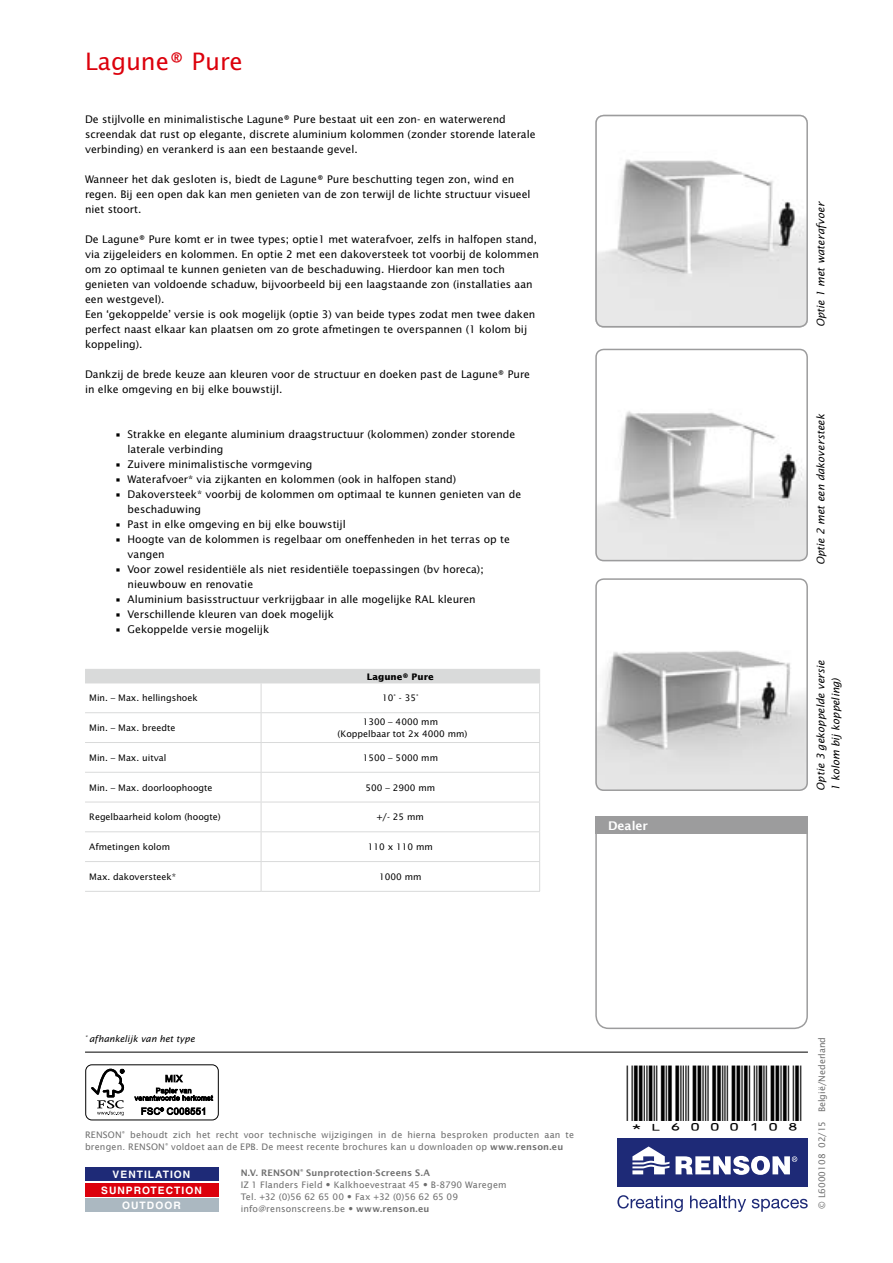
<style>
.page{position:relative;width:893px;height:1263px;background:#fff}
.page>*{position:absolute;margin:0;border:0;box-sizing:border-box;transform-origin:0 0}
.t1{font:24px "Lucida Sans Std";color:#dc000c}
.t2{font:18.15px "ID Automation HC39 M";color:#000;scale:1.11 1}
.t3{font:600 12px "Lucida Sans";color:#fff}
.t4{font:10.5px/15px "Lucida Sans Std";color:#000}
.t5{font:italic 10.5px/15px "Lucida Sans Std";color:#000}
.t6{font:700 10.2px/15.8px "Helvetica LT Std";letter-spacing:.1em;color:#fff;text-align:center}
.t7{font:9px/12px "Lucida Sans";letter-spacing:.02em;color:#6e6e6e}
.t8{font:9px/12px "Lucida Sans Std";color:#000;text-align:center}
.t9{font:9px "Lucida Sans Std";color:#6e6e6e}
.t10{font:italic 9px "Lucida Sans Std";color:#000}
.t11{font:700 9px "Lucida Sans Std";color:#000}
.s1{font-weight:600}
.s2{font-family:"Futura Std"}
</style>
<div class="page">
<div style="left:595px;top:816px;width:213px;height:213px;border:2px solid #9c9c9d;border-radius:13px"></div>
<img style="left:598px;top:581px;width:210px;height:207px">
<div style="left:595px;top:578px;width:213px;height:213px;border:2px solid #9c9c9d;border-radius:8px"></div>
<img style="left:598px;top:349px;width:210px;height:212px">
<div style="left:595px;top:349px;width:213px;height:212px;border:2px solid #9c9c9d;border-radius:8px"></div>
<hr style="left:85px;top:1052px;width:723px;height:1px;background:#000">
<div style="left:617px;top:1138px;width:191px;height:49px;background:#1e2a77"></div>
<svg style="left:632px;top:1146px;width:37px;height:28px"></svg>
<svg style="left:676px;top:1156px;width:121px;height:19px"></svg>
<svg style="left:617px;top:1195px;width:66px;height:17px"></svg>
<svg style="left:690px;top:1195px;width:56px;height:17px"></svg>
<svg style="left:752px;top:1199px;width:56px;height:13px"></svg>
<div style="left:85px;top:1167px;width:134px;height:13px;background:#1e2a77"></div>
<div style="left:85px;top:1183px;width:134px;height:13px;background:#dc000c"></div>
<div style="left:85px;top:1198px;width:134px;height:14px;background:#abb8c1"></div>
<svg style="left:596px;top:116px;width:211px;height:211px"></svg>
<div style="left:595px;top:115px;width:213px;height:212px;border:2px solid #9c9c9d;border-radius:8px"></div>
<svg style="left:85px;top:669px;width:455px;height:222px"></svg>
<hr style="left:85px;top:891px;width:176px;height:1px;background:#d9dada">
<hr style="left:261px;top:891px;width:279px;height:1px;background:#d9dada">
<div style="left:595px;top:816px;width:213px;height:17px;background:#9c9c9d"></div>
<div style="left:85px;top:1064px;width:134px;height:56px;border:1px solid #000;border-radius:6px"></div>
<svg style="left:91px;top:1069px;width:33px;height:46px"></svg>
<svg style="left:134px;top:1074px;width:79px;height:27px"></svg>
<svg style="left:141px;top:1107px;width:64px;height:8px"></svg>
<h1 class="t1" style="left:85px;top:47px;width:159px">Lagune® Pure</h1>
<p class="t4" style="left:85px;top:112px;width:452px">De stijlvolle en minimalistische Lagune® Pure bestaat uit een zon- en waterwerend screendak dat rust op elegante, discrete aluminium kolommen (zonder storende laterale verbinding) en verankerd is aan een bestaande gevel.</p>
<p class="t4" style="left:85px;top:172px;width:447px">Wanneer het dak gesloten is, biedt de Lagune® Pure beschutting tegen zon, wind en regen. Bij een open dak kan men genieten van de zon terwijl de lichte structuur visueel niet stoort.</p>
<p class="t4" style="left:85px;top:232px;width:455px">De Lagune® Pure komt er in twee types; optie1 met waterafvoer, zelfs in halfopen stand, via zijgeleiders en kolommen. En optie 2 met een dakoversteek tot voorbij de kolommen om zo optimaal te kunnen genieten van de beschaduwing. Hierdoor kan men toch genieten van voldoende schaduw, bijvoorbeeld bij een laagstaande zon (installaties aan een westgevel).<br>Een ‘gekoppelde’ versie is ook mogelijk (optie 3) van beide types zodat men twee daken perfect naast elkaar kan plaatsen om zo grote afmetingen te overspannen (1 kolom bij koppeling).</p>
<p class="t4" style="left:85px;top:367px;width:446px">Dankzij de brede keuze aan kleuren voor de structuur en doeken past de Lagune® Pure in elke omgeving en bij elke bouwstijl.</p>
<p class="t4" style="left:128px;top:427px;width:389px;text-indent:-13px">• Strakke en elegante aluminium draagstructuur (kolommen) zonder storende laterale verbinding</p>
<p class="t4" style="left:115px;top:457px;width:199px">• Zuivere minimalistische vormgeving</p>
<p class="t4" style="left:115px;top:472px;width:343px">• Waterafvoer* via zijkanten en kolommen (ook in halfopen stand)</p>
<p class="t4" style="left:128px;top:487px;width:395px;text-indent:-13px">• Dakoversteek* voorbij de kolommen om optimaal te kunnen genieten van de beschaduwing</p>
<p class="t4" style="left:115px;top:517px;width:233px">• Past in elke omgeving en bij elke bouwstijl</p>
<p class="t4" style="left:128px;top:532px;width:384px;text-indent:-13px">• Hoogte van de kolommen is regelbaar om oneffenheden in het terras op te vangen</p>
<p class="t4" style="left:128px;top:562px;width:358px;text-indent:-13px">• Voor zowel residentiële als niet residentiële toepassingen (bv horeca); nieuwbouw en renovatie</p>
<p class="t4" style="left:115px;top:592px;width:362px">• Aluminium basisstructuur verkrijgbaar in alle mogelijke RAL kleuren</p>
<p class="t4" style="left:115px;top:607px;width:221px">• Verschillende kleuren van doek mogelijk</p>
<p class="t4" style="left:115px;top:622px;width:156px">• Gekoppelde versie mogelijk</p>
<p class="t11" style="left:367px;top:671px;width:68px">Lagune® Pure</p>
<p class="t8" style="left:89px;top:692px;width:110px">Min. – Max. hellingshoek</p>
<p class="t8" style="left:382px;top:692px;width:38px">10° - 35°</p>
<p class="t8" style="left:89px;top:722px;width:88px">Min. – Max. breedte</p>
<p class="t8" style="left:338px;top:716px;width:131px">1300 – 4000 mm (Koppelbaar tot 2x 4000 mm)</p>
<p class="t8" style="left:89px;top:752px;width:79px">Min. – Max. uitval</p>
<p class="t8" style="left:363px;top:752px;width:77px">1500 – 5000 mm</p>
<p class="t8" style="left:89px;top:781px;width:125px">Min. – Max. doorloophoogte</p>
<p class="t8" style="left:365px;top:781px;width:71px">500 – 2900 mm</p>
<p class="t8" style="left:89px;top:811px;width:133px">Regelbaarheid kolom (hoogte)</p>
<p class="t8" style="left:377px;top:811px;width:48px">+/- 25 mm</p>
<p class="t8" style="left:89px;top:841px;width:82px">Afmetingen kolom</p>
<p class="t8" style="left:368px;top:841px;width:67px">110 x 110 mm</p>
<p class="t8" style="left:89px;top:871px;width:88px">Max. dakoversteek*</p>
<p class="t8" style="left:379px;top:871px;width:44px">1000 mm</p>
<p class="t3" style="left:608px;top:818px;width:41px">Dealer</p>
<p class="t5" style="left:813px;top:327px;width:127px;rotate:-90deg">Optie 1 met waterafvoer</p>
<p class="t5" style="left:813px;top:565px;width:153px;rotate:-90deg">Optie 2 met een dakoversteek</p>
<p class="t5" style="left:813px;top:791px;width:132px;rotate:-90deg">Optie 3 gekoppelde versie<br>1 kolom bij koppeling)</p>
<p class="t10" style="left:85px;top:1033px;width:111px"><sup>*</sup> afhankelijk van het type</p>
<p class="t7" style="left:85px;top:1128px;width:490px">RENSON<sup>®</sup> behoudt zich het recht voor technische wijzigingen in de hierna besproken producten aan te brengen. RENSON<sup>®</sup> voldoet aan de EPB. De meest recente brochures kan u downloaden op <span class="s1">www.renson.eu</span></p>
<p class="t7" style="left:241px;top:1167px;width:267px"><span class="s1">N.V. RENSON</span><sup>®</sup> <span class="s1">Sunprotection-Screens S.A<br></span>IZ 1 Flanders Field <span class="s2">•</span> Kalkhoevestraat 45 <span class="s2">•</span> B-8790 Waregem Tel. +32 (0)56 62 65 00 <span class="s2">•</span> Fax +32 (0)56 62 65 09 info@rensonscreens.be <span class="s2">•</span> <span class="s1">www.renson.eu</span></p>
<p class="t6" style="left:101px;top:1166px;width:102px">VENTILATION<br>SUNPROTECTION<br>OUTDOOR</p>
<h2 class="t2" style="left:627px;top:1104px;width:160px">*L6000108</h2>
<p class="t9" style="left:817px;top:1209px;width:173px;rotate:-90deg">© L6000108 02/15 België/Nederland</p>
</div>
